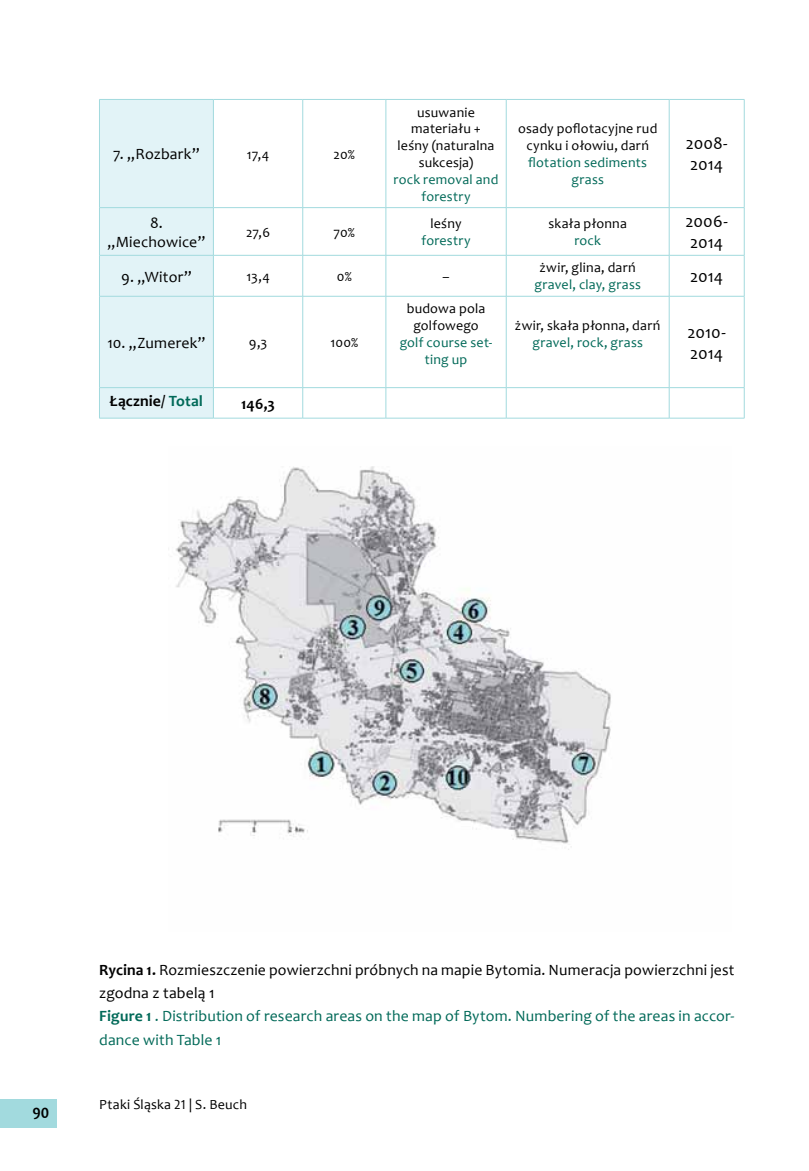
<style>
.page{position:relative;width:809px;height:1171px;background:#fff}
.page>*{position:absolute;margin:0;border:0;box-sizing:border-box;transform-origin:0 0}
.t1{font:17.5px/21px "Candara";letter-spacing:-.01em;color:#000}
.t2{font:15.75px/23.1px "Candara";letter-spacing:.01em;color:#000}
.t3{font:700 15.75px "Candara";letter-spacing:.005em;color:#000}
.t4{font:14px/16.8px "Candara";letter-spacing:.015em;color:#000;text-align:center}
.t5{font:14px/16.8px "Candara";letter-spacing:.015em;color:#006958;text-align:center}
.s1{color:#006958}
.s2{font-weight:700}
.s3{font-weight:700;color:#006958}
</style>
<div class="page">
<div style="left:0;top:1099px;width:57px;height:28px;background:#a2dade"></div>
<div style="left:100px;top:100px;width:113px;height:318px;background:#e2f3f7"></div>
<hr style="left:99px;top:100px;width:1px;height:107px;background:#a2dade">
<hr style="left:99px;top:208px;width:1px;height:47px;background:#a2dade">
<hr style="left:99px;top:255px;width:1px;height:41px;background:#a2dade">
<hr style="left:99px;top:296px;width:1px;height:91px;background:#a2dade">
<hr style="left:99px;top:388px;width:1px;height:30px;background:#a2dade">
<hr style="left:99px;top:99px;width:114px;height:1px;background:#a2dade">
<hr style="left:99px;top:207px;width:114px;height:1px;background:#a2dade">
<hr style="left:99px;top:255px;width:114px;height:1px;background:#a2dade">
<hr style="left:99px;top:296px;width:114px;height:1px;background:#a2dade">
<hr style="left:99px;top:387px;width:114px;height:1px;background:#a2dade">
<hr style="left:99px;top:418px;width:114px;height:1px;background:#a2dade">
<hr style="left:386px;top:255px;width:120px;height:1px;background:#a2dade">
<hr style="left:386px;top:296px;width:120px;height:1px;background:#a2dade">
<hr style="left:386px;top:387px;width:120px;height:1px;background:#a2dade">
<hr style="left:386px;top:418px;width:120px;height:1px;background:#a2dade">
<hr style="left:385px;top:208px;width:1px;height:47px;background:#a2dade">
<hr style="left:303px;top:255px;width:83px;height:1px;background:#a2dade">
<hr style="left:385px;top:255px;width:1px;height:41px;background:#a2dade">
<hr style="left:303px;top:296px;width:83px;height:1px;background:#a2dade">
<hr style="left:385px;top:296px;width:1px;height:91px;background:#a2dade">
<hr style="left:303px;top:387px;width:83px;height:1px;background:#a2dade">
<hr style="left:385px;top:388px;width:1px;height:30px;background:#a2dade">
<hr style="left:303px;top:418px;width:83px;height:1px;background:#a2dade">
<hr style="left:213px;top:208px;width:1px;height:47px;background:#a2dade">
<hr style="left:302px;top:208px;width:1px;height:47px;background:#a2dade">
<hr style="left:213px;top:255px;width:90px;height:1px;background:#a2dade">
<hr style="left:213px;top:255px;width:1px;height:41px;background:#a2dade">
<hr style="left:302px;top:255px;width:1px;height:41px;background:#a2dade">
<hr style="left:213px;top:296px;width:90px;height:1px;background:#a2dade">
<hr style="left:213px;top:296px;width:1px;height:91px;background:#a2dade">
<hr style="left:302px;top:296px;width:1px;height:91px;background:#a2dade">
<hr style="left:213px;top:387px;width:90px;height:1px;background:#a2dade">
<hr style="left:213px;top:388px;width:1px;height:30px;background:#a2dade">
<hr style="left:302px;top:388px;width:1px;height:30px;background:#a2dade">
<hr style="left:213px;top:418px;width:90px;height:1px;background:#a2dade">
<hr style="left:213px;top:207px;width:90px;height:1px;background:#a2dade">
<hr style="left:213px;top:100px;width:1px;height:107px;background:#a2dade">
<hr style="left:213px;top:99px;width:90px;height:1px;background:#a2dade">
<hr style="left:303px;top:99px;width:83px;height:1px;background:#a2dade">
<hr style="left:302px;top:100px;width:1px;height:107px;background:#a2dade">
<hr style="left:303px;top:207px;width:83px;height:1px;background:#a2dade">
<hr style="left:386px;top:207px;width:120px;height:1px;background:#a2dade">
<hr style="left:385px;top:100px;width:1px;height:107px;background:#a2dade">
<hr style="left:386px;top:99px;width:120px;height:1px;background:#a2dade">
<hr style="left:506px;top:99px;width:163px;height:1px;background:#a2dade">
<hr style="left:506px;top:100px;width:1px;height:107px;background:#a2dade">
<hr style="left:506px;top:207px;width:163px;height:1px;background:#a2dade">
<hr style="left:506px;top:208px;width:1px;height:47px;background:#a2dade">
<hr style="left:506px;top:255px;width:163px;height:1px;background:#a2dade">
<hr style="left:506px;top:255px;width:1px;height:41px;background:#a2dade">
<hr style="left:506px;top:296px;width:163px;height:1px;background:#a2dade">
<hr style="left:506px;top:296px;width:1px;height:91px;background:#a2dade">
<hr style="left:506px;top:387px;width:163px;height:1px;background:#a2dade">
<hr style="left:506px;top:388px;width:1px;height:30px;background:#a2dade">
<hr style="left:506px;top:418px;width:163px;height:1px;background:#a2dade">
<hr style="left:669px;top:208px;width:1px;height:47px;background:#a2dade">
<hr style="left:744px;top:208px;width:1px;height:47px;background:#a2dade">
<hr style="left:669px;top:255px;width:75px;height:1px;background:#a2dade">
<hr style="left:669px;top:255px;width:1px;height:41px;background:#a2dade">
<hr style="left:744px;top:255px;width:1px;height:41px;background:#a2dade">
<hr style="left:669px;top:296px;width:75px;height:1px;background:#a2dade">
<hr style="left:669px;top:296px;width:1px;height:91px;background:#a2dade">
<hr style="left:744px;top:296px;width:1px;height:91px;background:#a2dade">
<hr style="left:669px;top:387px;width:75px;height:1px;background:#a2dade">
<hr style="left:669px;top:388px;width:1px;height:30px;background:#a2dade">
<hr style="left:744px;top:388px;width:1px;height:30px;background:#a2dade">
<hr style="left:669px;top:418px;width:75px;height:1px;background:#a2dade">
<hr style="left:669px;top:207px;width:75px;height:1px;background:#a2dade">
<hr style="left:669px;top:100px;width:1px;height:107px;background:#a2dade">
<hr style="left:744px;top:100px;width:1px;height:107px;background:#a2dade">
<hr style="left:669px;top:99px;width:75px;height:1px;background:#a2dade">
<img style="left:175px;top:466px;width:436px;height:384px">
<p class="t2" style="left:113px;top:142px;width:88px">7. „Rozbark”</p>
<p class="t4" style="left:247px;top:145px;width:24px">17,4</p>
<p class="t4" style="left:333px;top:145px;width:23px">20%</p>
<p class="t2" style="left:107px;top:213px;width:99px;line-height:18.9px;text-align:center">8. „Miechowice”</p>
<p class="t4" style="left:246px;top:223px;width:26px">27,6</p>
<p class="t4" style="left:333px;top:223px;width:23px">70%</p>
<p class="t4" style="left:397px;top:103px;width:98px">usuwanie materiału + leśny (naturalna sukcesja)</p>
<p class="t5" style="left:393px;top:171px;width:106px">rock removal and forestry</p>
<p class="t4" style="left:430px;top:215px;width:33px">leśny</p>
<p class="t5" style="left:421px;top:232px;width:51px">forestry</p>
<p class="t2" style="left:121px;top:265px;width:72px">9. „Witor”</p>
<p class="t4" style="left:246px;top:268px;width:25px">13,4</p>
<p class="t4" style="left:337px;top:268px;width:16px">0%</p>
<p class="t4" style="left:442px;top:268px;width:8px">–</p>
<p class="t2" style="left:107px;top:331px;width:100px">10. „Zumerek”</p>
<p class="t4" style="left:249px;top:334px;width:20px">9,3</p>
<p class="t4" style="left:330px;top:334px;width:29px">100%</p>
<p class="t3" style="left:110px;top:391px;width:94px">Łącznie/ <span class="s1">Total</span></p>
<p class="t3" style="left:241px;top:394px;width:35px">146,3</p>
<p class="t4" style="left:406px;top:300px;width:80px">budowa pola golfowego</p>
<p class="t5" style="left:400px;top:334px;width:94px">golf course set&shy;ting up</p>
<p class="t4" style="left:518px;top:120px;width:141px">osady poflotacyjne rud cynku i ołowiu, darń</p>
<p class="t5" style="left:528px;top:154px;width:120px">flotation sediments grass</p>
<p class="t4" style="left:548px;top:215px;width:80px">skała płonna</p>
<p class="t5" style="left:574px;top:232px;width:28px">rock</p>
<p class="t4" style="left:539px;top:259px;width:98px">żwir, glina, darń</p>
<p class="t5" style="left:534px;top:276px;width:108px">gravel, clay, grass</p>
<p class="t1" style="left:685px;top:133px;width:43px">2008-<br>2014</p>
<p class="t1" style="left:685px;top:211px;width:44px">2006-<br>2014</p>
<p class="t1" style="left:690px;top:266px;width:34px">2014</p>
<p class="t4" style="left:515px;top:317px;width:147px">żwir, skała płonna, darń</p>
<p class="t5" style="left:532px;top:334px;width:112px">gravel, rock, grass</p>
<p class="t1" style="left:687px;top:321px;width:40px">2010-<br>2014</p>
<p class="t3" style="left:32px;top:1103px;width:18px">90</p>
<p class="t2" style="left:99px;top:958px;width:636px"><span class="s2">Rycina 1.</span> Rozmieszczenie powierzchni próbnych na mapie Bytomia. Numeracja powierzchni jest zgodna z tabelą 1<br><span class="s3">Figure 1</span> <span class="s1">. Distribution of research areas on the map of Bytom. Numbering of the areas in accor&shy;dance with Table 1</span></p>
<p class="t4" style="left:99px;top:1096px;width:149px">Ptaki Śląska 21 | S. Beuch</p>
</div>
